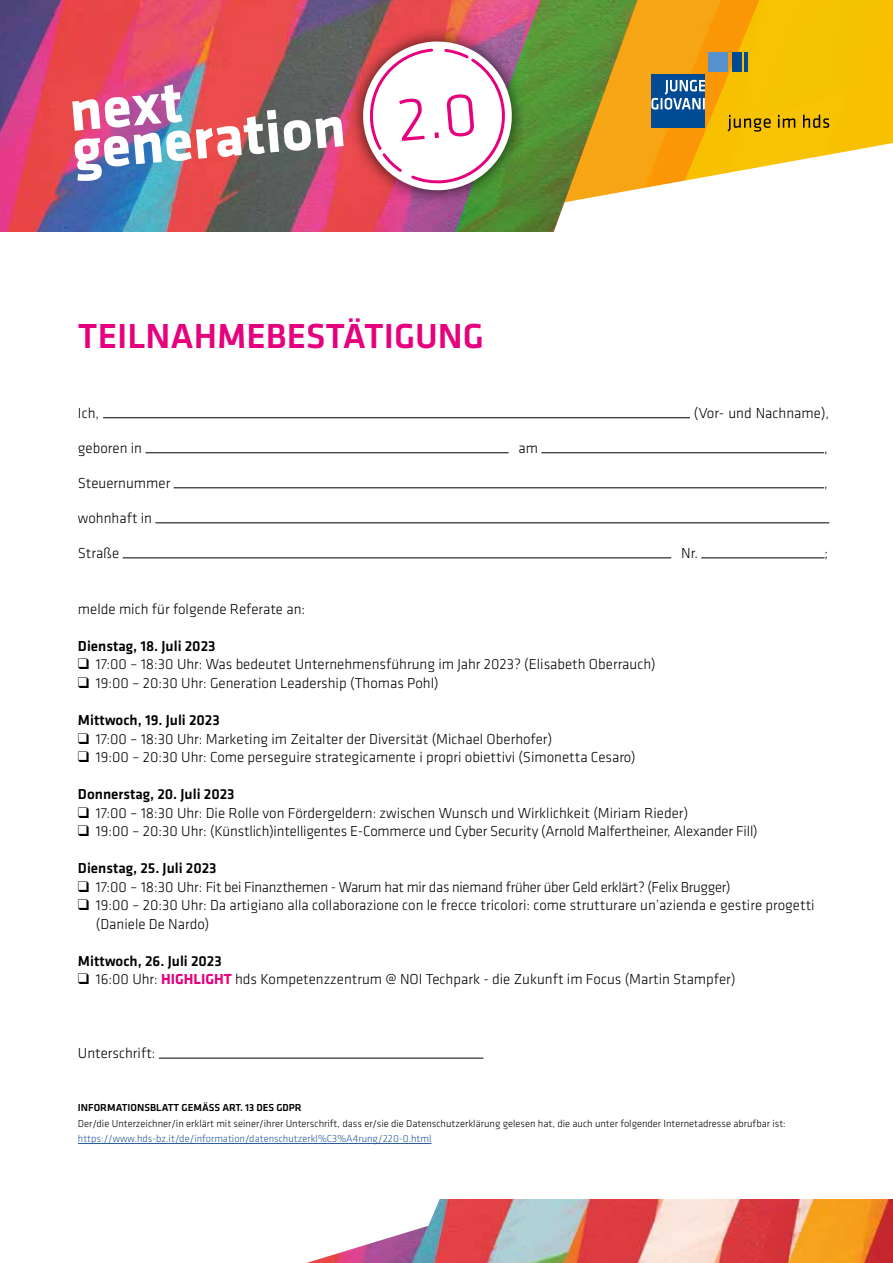
<style>
.page{position:relative;width:893px;height:1263px;background:#fff}
.page>*{position:absolute;margin:0;border:0;box-sizing:border-box;transform-origin:0 0}
.t1{font:500 36px "Klavika";color:#e6007d}
.t2{font:300 15px/18.6px "Klavika";color:#000}
.t3{font:500 15px "Klavika";color:#000}
.t4{font:300 15px "Klavika";letter-spacing:-.02em;color:#000}
.t5{font:300 10.5px "Klavika";color:#000}
.t6{font:300 10.5px "Klavika";color:#275b9b}
.t7{font:500 10.5px "Klavika";color:#000}
.s1{font-weight:700;color:#e6007d}
</style>
<div class="page">
<img style="left:446px;top:1199px;width:447px;height:64px">
<svg style="left:306px;top:1199px;width:140px;height:64px"></svg>
<hr style="left:78px;top:1143px;width:353px;height:1px;background:#275b9b">
<hr style="left:103px;top:417px;width:587px;height:1px;background:#000">
<hr style="left:145px;top:452px;width:364px;height:1px;background:#000">
<hr style="left:541px;top:452px;width:283px;height:1px;background:#000">
<hr style="left:174px;top:487px;width:650px;height:1px;background:#000">
<hr style="left:155px;top:522px;width:674px;height:1px;background:#000">
<hr style="left:123px;top:557px;width:548px;height:1px;background:#000">
<hr style="left:701px;top:557px;width:124px;height:1px;background:#000">
<hr style="left:159px;top:1058px;width:324px;height:1px;background:#000">
<img style="left:0;top:0;width:455px;height:232px">
<svg style="left:638px;top:0;width:255px;height:189px;background:#e7b830"></svg>
<img style="left:455px;top:0;width:183px;height:232px">
<img style="left:72px;top:84px;width:272px;height:97px">
<div style="left:347px;top:26px;width:180px;height:180px;background:#000;opacity:.75"></div>
<svg style="left:360px;top:38px;width:155px;height:156px"></svg>
<h1 class="t1" style="left:78px;top:312px;width:407px">TEILNAHMEBESTÄTIGUNG</h1>
<p class="t2" style="left:78px;top:404px;width:23px">Ich,</p>
<p class="t2" style="left:694px;top:404px;width:137px">(Vor- und Nachname),</p>
<p class="t2" style="left:78px;top:439px;width:66px">geboren in</p>
<p class="t2" style="left:518px;top:439px;width:21px">am</p>
<p class="t2" style="left:824px;top:439px;width:5px">,</p>
<p class="t2" style="left:78px;top:474px;width:94px">Steuernummer</p>
<p class="t2" style="left:824px;top:474px;width:5px">,</p>
<p class="t2" style="left:78px;top:509px;width:76px">wohnhaft in</p>
<p class="t2" style="left:78px;top:544px;width:43px">Straße</p>
<p class="t2" style="left:681px;top:544px;width:18px">Nr.</p>
<p class="t2" style="left:825px;top:544px;width:5px">;</p>
<p class="t2" style="left:78px;top:599px;width:229px">melde mich für folgende Referate an:</p>
<p class="t3" style="left:78px;top:636px;width:139px">Dienstag, 18. Juli 2023</p>
<p class="t2" style="left:78px;top:655px;width:579px">❑ 17:00 – 18:30 Uhr: Was bedeutet Unternehmensführung im Jahr 2023? (Elisabeth Oberrauch)</p>
<p class="t2" style="left:78px;top:673px;width:362px">❑ 19:00 – 20:30 Uhr: Generation Leadership (Thomas Pohl)</p>
<p class="t3" style="left:78px;top:710px;width:143px">Mittwoch, 19. Juli 2023</p>
<p class="t2" style="left:78px;top:729px;width:476px">❑ 17:00 – 18:30 Uhr: Marketing im Zeitalter der Diversität (Michael Oberhofer)</p>
<p class="t2" style="left:78px;top:748px;width:559px">❑ 19:00 – 20:30 Uhr: Come perseguire strategicamente i propri obiettivi (Simonetta Cesaro)</p>
<p class="t3" style="left:78px;top:784px;width:158px">Donnerstag, 20. Juli 2023</p>
<p class="t2" style="left:78px;top:803px;width:612px">❑ 17:00 – 18:30 Uhr: Die Rolle von Fördergeldern: zwischen Wunsch und Wirklichkeit (Miriam Rieder)</p>
<p class="t2" style="left:78px;top:822px;width:681px">❑ 19:00 – 20:30 Uhr: (Künstlich)intelligentes E-Commerce und Cyber Security (Arnold Malfertheiner, Alexander Fill)</p>
<p class="t3" style="left:78px;top:858px;width:140px">Dienstag, 25. Juli 2023</p>
<p class="t4" style="left:78px;top:878px;width:654px">❑ 17:00 – 18:30 Uhr: Fit bei Finanzthemen - Warum hat mir das niemand früher über Geld erklärt? (Felix Brugger)</p>
<p class="t2" style="left:96px;top:896px;width:720px;text-indent:-18px">❑ 19:00 – 20:30 Uhr: Da artigiano alla collaborazione con le frecce tricolori: come strutturare un’azienda e gestire progetti (Daniele De Nardo)</p>
<p class="t3" style="left:78px;top:951px;width:145px">Mittwoch, 26. Juli 2023</p>
<p class="t2" style="left:78px;top:970px;width:659px">❑ 16:00 Uhr: <span class="s1">HIGHLIGHT</span> hds Kompetenzzentrum @ NOI Techpark - die Zukunft im Focus (Martin Stampfer)</p>
<p class="t2" style="left:78px;top:1044px;width:79px">Unterschrift:</p>
<p class="t7" style="left:78px;top:1100px;width:225px">INFORMATIONSBLATT GEMÄSS ART. 13 DES GDPR</p>
<p class="t5" style="left:78px;top:1117px;width:709px">Der/die Unterzeichner/in erklärt mit seiner/ihrer Unterschrift, dass er/sie die Datenschutzerklärung gelesen hat, die auch unter folgender Internetadresse abrufbar ist:</p>
<p class="t6" style="left:78px;top:1132px;width:355px">https://www.hds-bz.it/de/information/datenschutzerkl%C3%A4rung/220-0.html</p>
</div>
